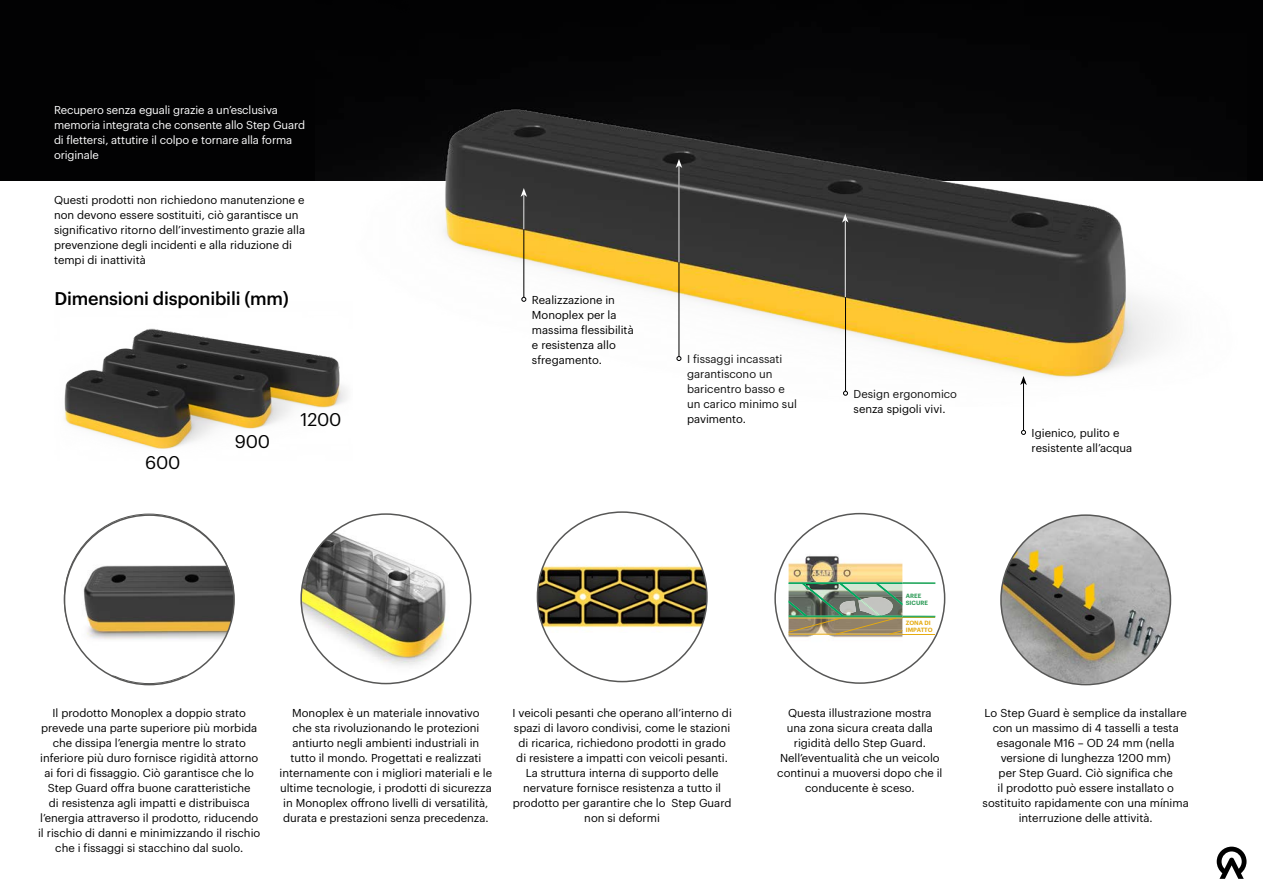
<style>
.page{position:relative;width:1263px;height:893px;background:#fff}
.page>*{position:absolute;margin:0;border:0;box-sizing:border-box;transform-origin:0 0}
.t1{font:500 18px "Graphik";letter-spacing:-.01em;color:#000}
.t2{font:18px "Graphik";letter-spacing:-.01em;color:#000}
.t3{font:11.25px/15px "Graphik";color:#000;text-align:center}
.t4{font:11.25px/15px "Graphik";letter-spacing:-.01em;color:#fff}
.t5{font:600 6px/7.2px "Graphik";letter-spacing:.005em;color:#e5aa10}
.t6{font:600 6px/7.2px "Graphik";letter-spacing:.005em;color:#2b9a56}
</style>
<div class="page">
<img style="left:301px;top:514px;width:170px;height:170px;border-radius:85px">
<img style="left:537px;top:553px;width:170px;height:80px">
<img style="left:788px;top:549px;width:114px;height:100px">
<img style="left:788px;top:582px;width:147px;height:53px">
<img style="left:838px;top:601px;width:18px;height:13px">
<img style="left:1001px;top:515px;width:169px;height:169px">
<img style="left:65px;top:548px;width:169px;height:127px">
<svg style="left:1217px;top:847px;width:29px;height:32px"></svg>
<div style="left:0;top:0;width:1262px;height:181px;background:#020203"></div>
<img style="left:396px;top:109px;width:767px;height:287px">
<img style="left:64px;top:328px;width:283px;height:121px">
<hr style="left:1023px;top:383px;width:1px;height:47px;background:#000">
<svg style="left:1020px;top:376px;width:7px;height:9px"></svg>
<hr style="left:845px;top:221px;width:1px;height:170px;background:#000">
<hr style="left:679px;top:166px;width:1px;height:190px;background:#000">
<svg style="left:1021px;top:430px;width:5px;height:5px"></svg>
<svg style="left:843px;top:391px;width:5px;height:4px"></svg>
<svg style="left:677px;top:356px;width:4px;height:5px"></svg>
<hr style="left:845px;top:220px;width:1px;height:77px;background:#fff">
<svg style="left:842px;top:214px;width:7px;height:9px"></svg>
<hr style="left:679px;top:166px;width:1px;height:96px;background:#fff">
<svg style="left:676px;top:159px;width:6px;height:9px"></svg>
<hr style="left:524px;top:195px;width:1px;height:102px;background:#000">
<svg style="left:522px;top:297px;width:4px;height:5px"></svg>
<hr style="left:524px;top:195px;width:1px;height:34px;background:#fff">
<svg style="left:520px;top:188px;width:7px;height:9px"></svg>
<p class="t4" style="left:54px;top:102px;width:253px">Recupero senza eguali grazie a un’esclusiva memoria integrata che consente allo Step Guard di flettersi, attutire il colpo e tornare alla forma originale</p>
<p class="t3" style="left:54px;top:192px;width:253px;text-align:left">Questi prodotti non richiedono manutenzione e non devono essere sostituiti, ciò garantisce un significativo ritorno dell’investimento grazie alla prevenzione degli incidenti e alla riduzione di tempi di inattività</p>
<h1 class="t1" style="left:54px;top:284px;width:236px">Dimensioni disponibili (mm)</h1>
<h1 class="t2" style="left:145px;top:449px;width:37px">600</h1>
<h1 class="t2" style="left:235px;top:428px;width:37px">900</h1>
<h1 class="t2" style="left:300px;top:406px;width:43px">1200</h1>
<p class="t3" style="left:532px;top:291px;width:103px;text-align:left">Realizzazione in<br>Monoplex per la massima flessibilità e resistenza allo sfregamento.</p>
<p class="t3" style="left:687px;top:350px;width:111px;text-align:left">I fissaggi incassati garantiscono un baricentro basso e un carico minimo sul pavimento.</p>
<p class="t3" style="left:854px;top:385px;width:105px;text-align:left">Design ergonomico senza spigoli vivi.</p>
<p class="t3" style="left:1031px;top:424px;width:102px;text-align:left">Igienico, pulito e resistente all’acqua</p>
<p class="t6" style="left:906px;top:592px;width:24px">AREE<br>SICURE</p>
<p class="t5" style="left:906px;top:619px;width:28px">ZONA DI<br>IMPATTO</p>
<p class="t3" style="left:38px;top:704px;width:224px">Il prodotto Monoplex a doppio strato prevede una parte superiore più morbida che dissipa l’energia mentre lo strato inferiore più duro fornisce rigidità attorno ai fori di fissaggio. Ciò garantisce che lo Step Guard offra buone caratteristiche<br>di resistenza agli impatti e distribuisca l’energia attraverso il prodotto, riducendo il rischio di danni e minimizzando il rischio che i fissaggi si stacchino dal suolo.</p>
<p class="t3" style="left:280px;top:705px;width:214px">Monoplex è un materiale innovativo<br>che sta rivoluzionando le protezioni antiurto negli ambienti industriali in tutto il mondo. Progettati e realizzati internamente con i migliori materiali e le ultime tecnologie, i prodotti di sicurezza in Monoplex offrono livelli di versatilità, durata e prestazioni senza precedenza.</p>
<p class="t3" style="left:512px;top:704px;width:221px">I veicoli pesanti che operano all’interno di spazi di lavoro condivisi, come le stazioni di ricarica, richiedono prodotti in grado di resistere a impatti con veicoli pesanti.<br>La struttura interna di supporto delle nervature fornisce resistenza a tutto il prodotto per garantire che lo Step Guard non si deformi</p>
<p class="t3" style="left:777px;top:704px;width:167px">Questa illustrazione mostra una zona sicura creata dalla rigidità dello Step Guard.<br>Nell’eventualità che un veicolo continui a muoversi dopo che il conducente è sceso.</p>
<p class="t3" style="left:982px;top:705px;width:208px">Lo Step Guard è semplice da installare con un massimo di 4 tasselli a testa esagonale M16 – OD 24 mm (nella versione di lunghezza 1200 mm)<br>per Step Guard. Ciò significa che<br>il prodotto può essere installato o sostituito rapidamente con una mínima interruzione delle attività.</p>
</div>
